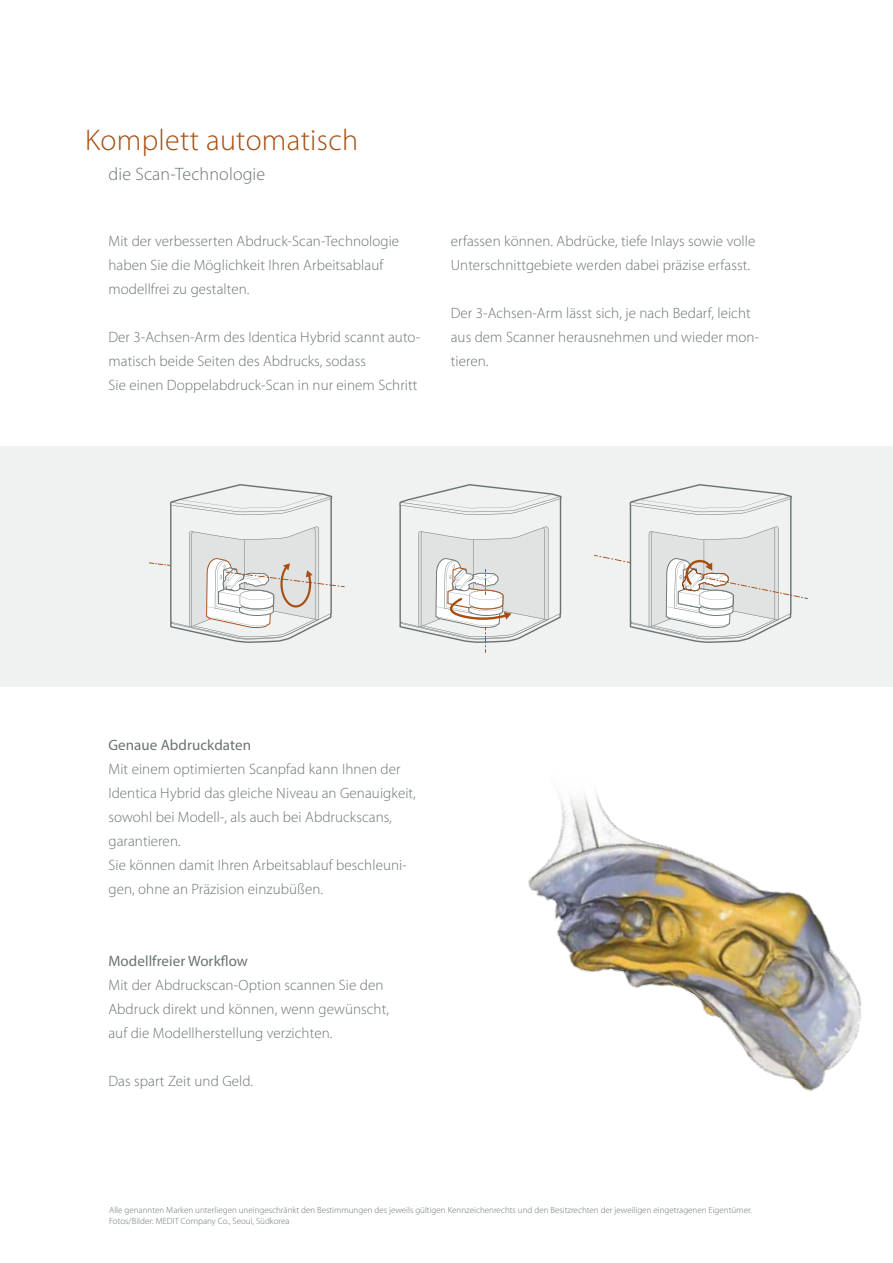
<style>
.page{position:relative;width:893px;height:1263px;background:#fff}
.page>*{position:absolute;margin:0;border:0;box-sizing:border-box;transform-origin:0 0}
.t1{font:300 30px "Myriad Pro";letter-spacing:.01em;color:#a84d10}
.t2{font:300 18px "Myriad Pro";letter-spacing:.01em;color:#6a7374}
.t3{font:300 15px/24px "Myriad Pro";letter-spacing:.005em;color:#6a7374}
.t4{font:15px "Myriad Pro";letter-spacing:.005em;color:#6a7374}
.t5{font:300 9px/10.8px "Myriad Pro";color:#6a7374}
</style>
<div class="page">
<div style="left:0;top:446px;width:893px;height:240px;background:#f0f1f1"></div>
<svg style="left:399px;top:484px;width:163px;height:169px"></svg>
<svg style="left:594px;top:484px;width:214px;height:159px"></svg>
<svg style="left:149px;top:484px;width:196px;height:159px"></svg>
<img style="left:528px;top:793px;width:334px;height:298px">
<h1 class="t1" style="left:85px;top:122px;width:275px">Komplett automatisch</h1>
<p class="t2" style="left:108px;top:163px;width:158px">die Scan-Technologie</p>
<p class="t3" style="left:108px;top:229px;width:292px">Mit der verbesserten Abdruck-Scan-Technologie haben Sie die Möglichkeit Ihren Arbeitsablauf modellfrei zu gestalten.</p>
<p class="t3" style="left:108px;top:325px;width:313px">Der 3-Achsen-Arm des Identica Hybrid scannt auto&shy;matisch beide Seiten des Abdrucks, sodass<br>Sie einen Doppelabdruck-Scan in nur einem Schritt</p>
<p class="t3" style="left:451px;top:229px;width:306px">erfassen können. Abdrücke, tiefe Inlays sowie volle<br>Unterschnittgebiete werden dabei präzise erfasst.</p>
<p class="t3" style="left:451px;top:301px;width:310px">Der 3-Achsen-Arm lässt sich, je nach Bedarf, leicht aus dem Scanner herausnehmen und wieder mon&shy;tieren.</p>
<p class="t4" style="left:108px;top:736px;width:144px">Genaue Abdruckdaten</p>
<p class="t3" style="left:108px;top:757px;width:309px">Mit einem optimierten Scanpfad kann Ihnen der Identica Hybrid das gleiche Niveau an Genauigkeit, sowohl bei Modell-, als auch bei Abdruckscans, garantieren.<br>Sie können damit Ihren Arbeitsablauf beschleuni&shy;gen, ohne an Präzision einzubüßen.</p>
<p class="t4" style="left:108px;top:952px;width:141px">Modellfreier Workflow</p>
<p class="t3" style="left:108px;top:973px;width:282px">Mit der Abdruckscan-Option scannen Sie den<br>Abdruck direkt und können, wenn gewünscht, auf die Modellherstellung verzichten.</p>
<p class="t3" style="left:108px;top:1069px;width:146px">Das spart Zeit und Geld.</p>
<p class="t5" style="left:109px;top:1204px;width:644px">Alle genannten Marken unterliegen uneingeschränkt den Bestimmungen des jeweils gültigen Kennzeichenrechts und den Besitzrechten der jeweiligen eingetragenen Eigentümer.<br>Fotos/Bilder: MEDIT Company Co., Seoul, Südkorea</p>
</div>
